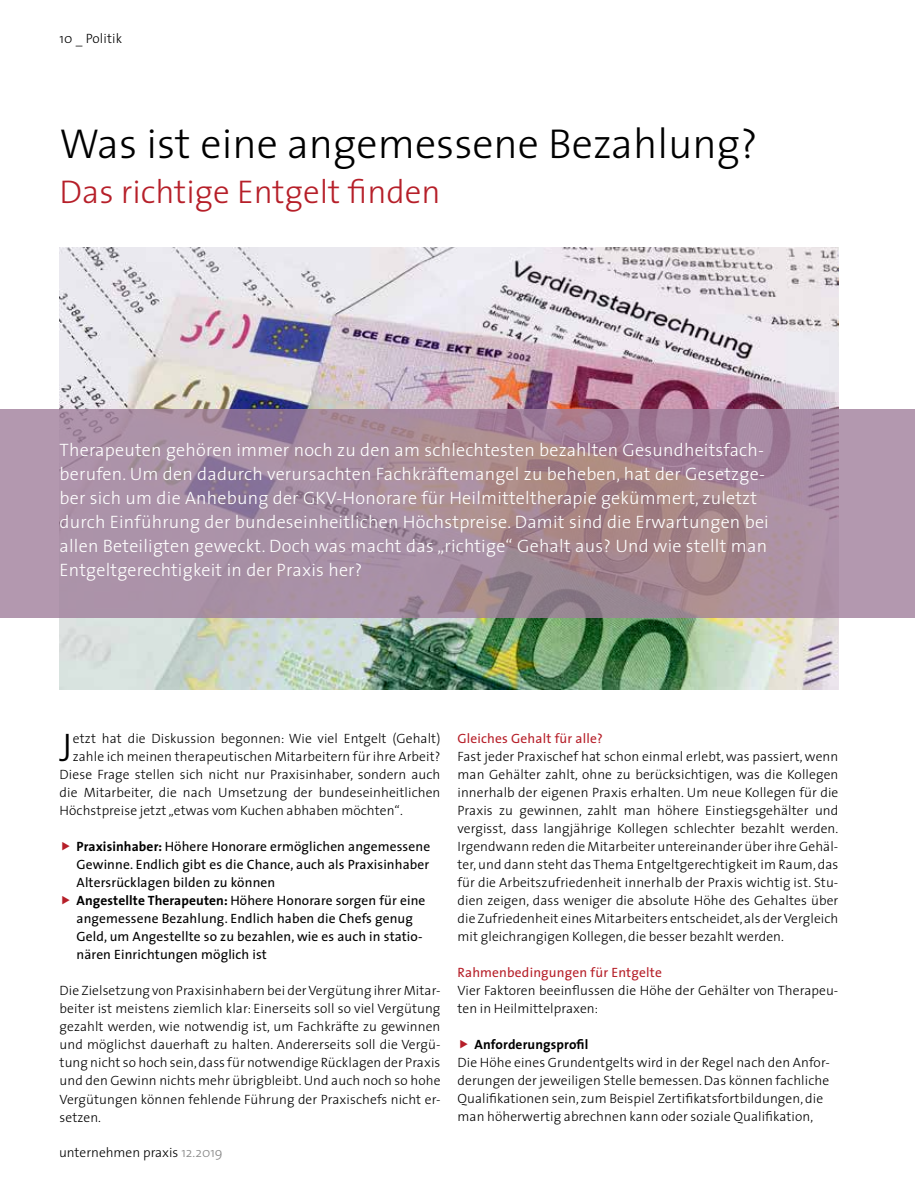
<style>
.page{position:relative;width:915px;height:1191px;background:#fff}
.page>*{position:absolute;margin:0;border:0;box-sizing:border-box;transform-origin:0 0}
.t1{font:300 42px "The Sans";color:#000}
.t2{font:300 40.2px "The Sans";color:#000}
.t3{font:300 33px "The Sans";color:#b61f29}
.t4{font:300 18px/24px "The Sans";letter-spacing:.01em;color:#fff}
.t5{font:300 13.5px/18px "The Sans";letter-spacing:.01em;color:#000;text-align:justify}
.t6{font:13.5px/18px "The Sans";letter-spacing:.01em;color:#000}
.t7{font:13.5px "The Sans";letter-spacing:.01em;color:#b61f29}
.t8{font:700 13.5px "The Sans";letter-spacing:.01em;color:#000}
.s1{font-weight:700}
.s2{color:#878787}
</style>
<div class="page">
<img style="left:60px;top:247px;width:778px;height:442px">
<svg style="left:0;top:409px;width:914px;height:208px;background:#a78c9d"></svg>
<p class="t5" style="left:60px;top:29px;width:64px">10 _ Politik</p>
<h1 class="t1" style="left:60px;top:109px;width:699px">Was ist eine angemessene Bezahlung?</h1>
<h3 class="t3" style="left:60px;top:165px;width:382px">Das richtige Entgelt finden</h3>
<p class="t4" style="left:60px;top:437px;width:710px">Therapeuten gehören immer noch zu den am schlechtesten bezahlten Gesundheitsfach&shy;berufen. Um den dadurch verursachten Fachkräftemangel zu beheben, hat der Gesetzge&shy;ber sich um die Anhebung der GKV-Honorare für Heilmitteltherapie gekümmert, zuletzt durch Einführung der bundeseinheitlichen Höchstpreise. Damit sind die Erwartungen bei allen Beteiligten geweckt. Doch was macht das „richtige“ Gehalt aus? Und wie stellt man Entgeltgerechtigkeit in der Praxis her?</p>
<h2 class="t2" style="left:59px;top:714px;width:15px">J</h2>
<p class="t5" style="left:73px;top:729px;width:369px">etzt hat die Diskussion begonnen: Wie viel Entgelt (Gehalt)</p>
<p class="t5" style="left:73px;top:747px;width:369px">zahle ich meinen therapeutischen Mitarbeitern für ihre Arbeit?</p>
<p class="t5" style="left:60px;top:765px;width:382px">Diese Frage stellen sich nicht nur Praxisinhaber, sondern auch</p>
<p class="t5" style="left:60px;top:783px;width:382px">die Mitarbeiter, die nach Umsetzung der bundeseinheitlichen</p>
<p class="t5" style="left:60px;top:801px;width:345px">Höchstpreise jetzt „etwas vom Kuchen abhaben möchten“.</p>
<p class="t6" style="left:77px;top:837px;width:355px"><span class="s1">Praxisinhaber:</span> Höhere Honorare ermöglichen angemessene Gewinne. Endlich gibt es die Chance, auch als Praxisinhaber Altersrücklagen bilden zu können<br><span class="s1">Angestellte Therapeuten:</span> Höhere Honorare sorgen für eine angemessene Bezahlung. Endlich haben die Chefs genug Geld, um Angestellte so zu bezahlen, wie es auch in statio&shy;nären Einrichtungen möglich ist</p>
<p class="t5" style="left:60px;top:981px;width:382px">Die Zielsetzung von Praxisinhabern bei der Vergütung ihrer Mitar&shy;beiter ist meistens ziemlich klar: Einerseits soll so viel Vergütung gezahlt werden, wie notwendig ist, um Fachkräfte zu gewinnen und möglichst dauerhaft zu halten. Andererseits soll die Vergü&shy;tung nicht so hoch sein, dass für notwendige Rücklagen der Praxis und den Gewinn nichts mehr übrigbleibt. Und auch noch so hohe Vergütungen können fehlende Führung der Praxischefs nicht er&shy;setzen.</p>
<p class="t5" style="left:59px;top:1143px;width:165px">unternehmen praxis <span class="s2">12.2019</span></p>
<p class="t7" style="left:457px;top:727px;width:147px">Gleiches Gehalt für alle?</p>
<p class="t5" style="left:457px;top:747px;width:382px">Fast jeder Praxischef hat schon einmal erlebt, was passiert, wenn man Gehälter zahlt, ohne zu berücksichtigen, was die Kollegen innerhalb der eigenen Praxis erhalten. Um neue Kollegen für die Praxis zu gewinnen, zahlt man höhere Einstiegsgehälter und vergisst, dass langjährige Kollegen schlechter bezahlt werden.<br>Irgendwann reden die Mitarbeiter untereinander über ihre Gehäl&shy;ter, und dann steht das Thema Entgeltgerechtigkeit im Raum, das für die Arbeitszufriedenheit innerhalb der Praxis wichtig ist. Stu&shy;dien zeigen, dass weniger die absolute Höhe des Gehaltes über die Zufriedenheit eines Mitarbeiters entscheidet, als der Vergleich mit gleichrangigen Kollegen, die besser bezahlt werden.</p>
<p class="t7" style="left:457px;top:961px;width:206px">Rahmenbedingungen für Entgelte</p>
<p class="t5" style="left:457px;top:981px;width:382px">Vier Faktoren beeinflussen die Höhe der Gehälter von Therapeu&shy;ten in Heilmittelpraxen:</p>
<p class="t8" style="left:474px;top:1033px;width:115px">Anforderungsprofil</p>
<p class="t5" style="left:457px;top:1053px;width:373px;text-align:left">Die Höhe eines Grundentgelts wird in der Regel nach den Anfor&shy;derungen der jeweiligen Stelle bemessen. Das können fachliche Qualifikationen sein, zum Beispiel Zertifikatsfortbildungen, die man höherwertig abrechnen kann oder soziale Qualifikation,</p>
</div>
